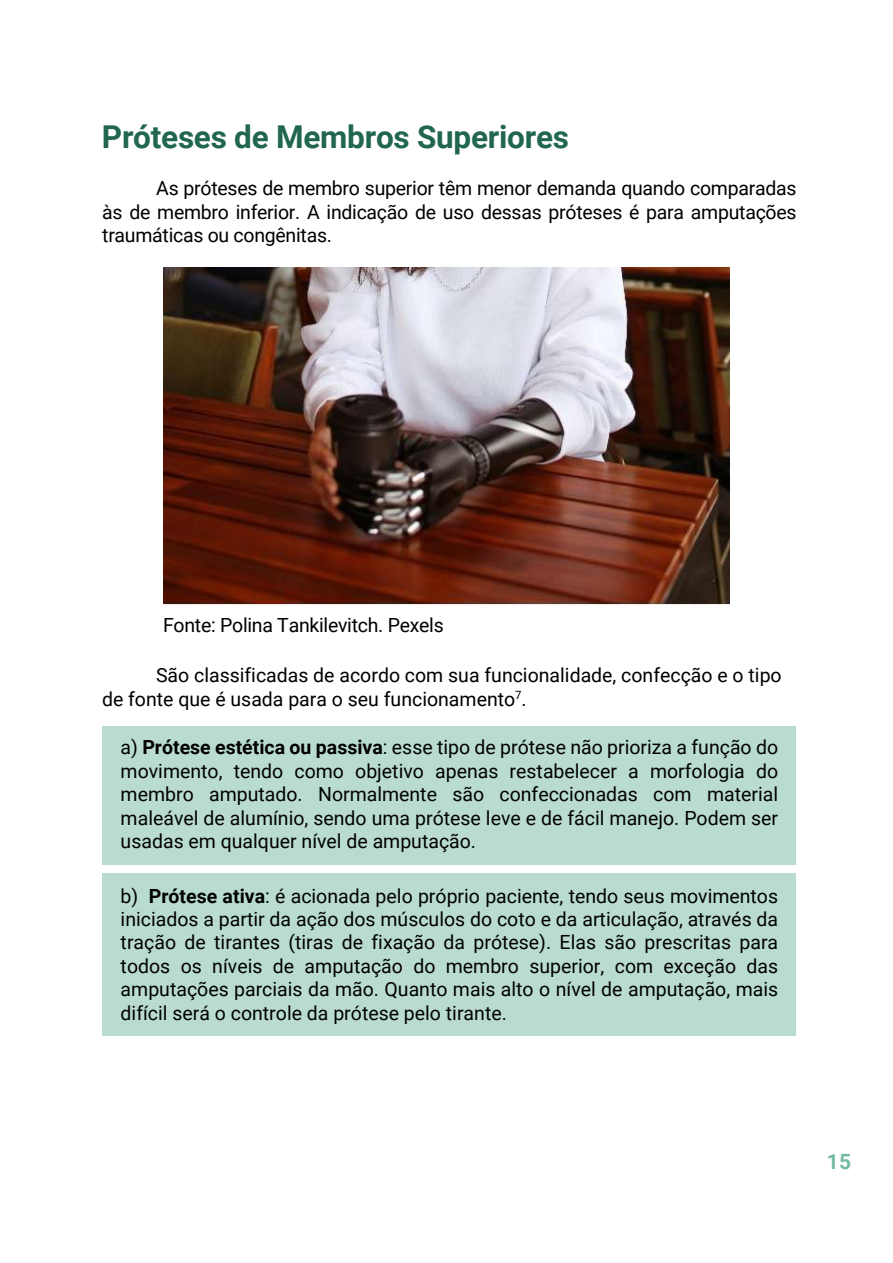
<style>
.page{position:relative;width:893px;height:1263px;background:#fff}
.page>*{position:absolute;margin:0;border:0;box-sizing:border-box;transform-origin:0 0}
.t1{font:700 31.5px "Roboto";letter-spacing:-.01em;color:#216651}
.t2{font:700 21px "Roboto";color:#74baa0}
.t3{font:19.5px/23.4px "Roboto";color:#010103;text-align:justify}
.s1{font-weight:700}
</style>
<div class="page">
<div style="left:102px;top:726px;width:693px;height:138px;background:#b9dccf"></div>
<div style="left:102px;top:873px;width:693px;height:163px;background:#b9dccf"></div>
<img style="left:163px;top:268px;width:567px;height:337px">
<h1 class="t1" style="left:102px;top:115px;width:468px">Próteses de Membros Superiores</h1>
<p class="t3" style="left:102px;top:176px;width:696px;text-indent:54px">As próteses de membro superior têm menor demanda quando comparadas às de membro inferior. A indicação de uso dessas próteses é para amputações traumáticas ou congênitas.</p>
<p class="t3" style="left:163px;top:613px;width:282px">Fonte: Polina Tankilevitch. Pexels</p>
<p class="t3" style="left:102px;top:663px;width:681px;text-indent:54px">São classificadas de acordo com sua funcionalidade, confecção e o tipo de fonte que é usada para o seu funcionamento<sup>7</sup>.</p>
<p class="t3" style="left:121px;top:735px;width:659px">a) <span class="s1">Prótese estética ou passiva</span>: esse tipo de prótese não prioriza a função do movimento, tendo como objetivo apenas restabelecer a morfologia do membro amputado. Normalmente são confeccionadas com material maleável de alumínio, sendo uma prótese leve e de fácil manejo. Podem ser usadas em qualquer nível de amputação.</p>
<p class="t3" style="left:121px;top:883px;width:659px">b) <span class="s1">Prótese ativa</span>: é acionada pelo próprio paciente, tendo seus movimentos iniciados a partir da ação dos músculos do coto e da articulação, através da tração de tirantes (tiras de fixação da prótese). Elas são prescritas para todos os níveis de amputação do membro superior, com exceção das amputações parciais da mão. Quanto mais alto o nível de amputação, mais difícil será o controle da prótese pelo tirante.</p>
<p class="t2" style="left:827px;top:1146px;width:26px">15</p>
</div>
